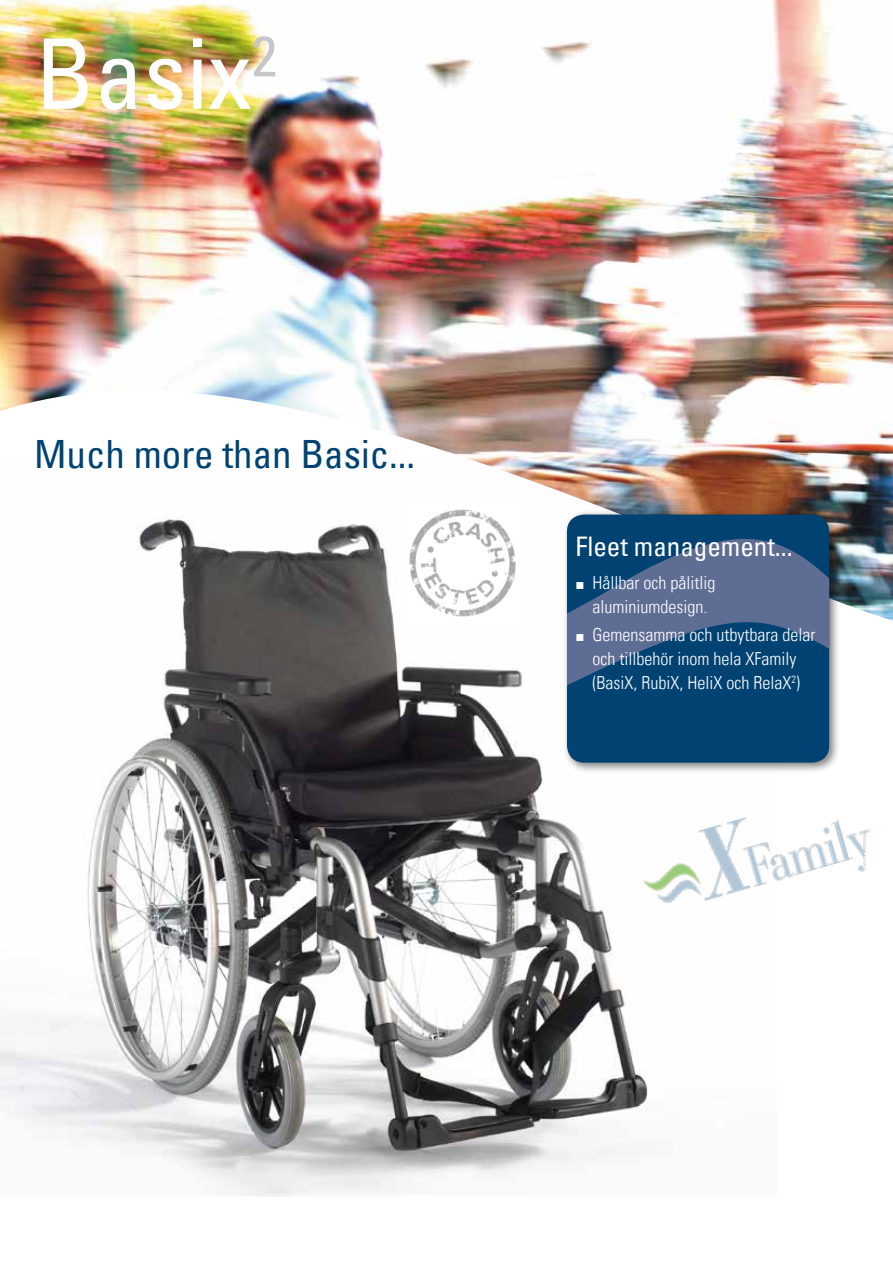
<style>
.page{position:relative;width:893px;height:1263px;background:#fff}
.page>*{position:absolute;margin:0;border:0;box-sizing:border-box;transform-origin:0 0}
.t1{font:condensed 97.5px "Univers Com 57";color:#fff}
.t2{font:condensed 39px "Univers Com 57";color:#004272}
.t3{font:condensed 27px "Univers Com 57";color:#fff}
.t4{font:18px/24px "Univers Com 47 Light Cond";color:#fff;text-align:center}
.s1{font-family:"Arial";font-size:15px}
</style>
<div class="page">
<img style="left:0;top:621px;width:648px;height:575px">
<img style="left:0;top:0;width:893px;height:621px">
<img style="left:634px;top:785px;width:236px;height:145px">
<div style="left:562px;top:509px;width:278px;height:265px;background:#000;opacity:.5"></div>
<div style="left:567px;top:514px;width:262px;height:249px;background:#004272;border-radius:17px"></div>
<svg style="left:567px;top:529px;width:262px;height:156px;fill:#5e6d93"></svg>
<img style="left:404px;top:503px;width:117px;height:122px">
<h1 class="t1" style="left:35px;top:12px;width:243px">Basix<sup>2</sup></h1>
<h2 class="t2" style="left:34px;top:430px;width:383px">Much more than Basic...</h2>
<h3 class="t3" style="left:575px;top:530px;width:219px">Fleet management...</h3>
<p class="t4" style="left:575px;top:571px;width:141px"><span class="s1">■</span> Hållbar och pålitlig aluminiumdesign.</p>
<p class="t4" style="left:575px;top:623px;width:241px"><span class="s1">■</span> Gemensamma och utbytbara delar och tillbehör inom hela XFamily (BasiX, RubiX, HeliX och RelaX<sup>2</sup>)</p>
</div>
